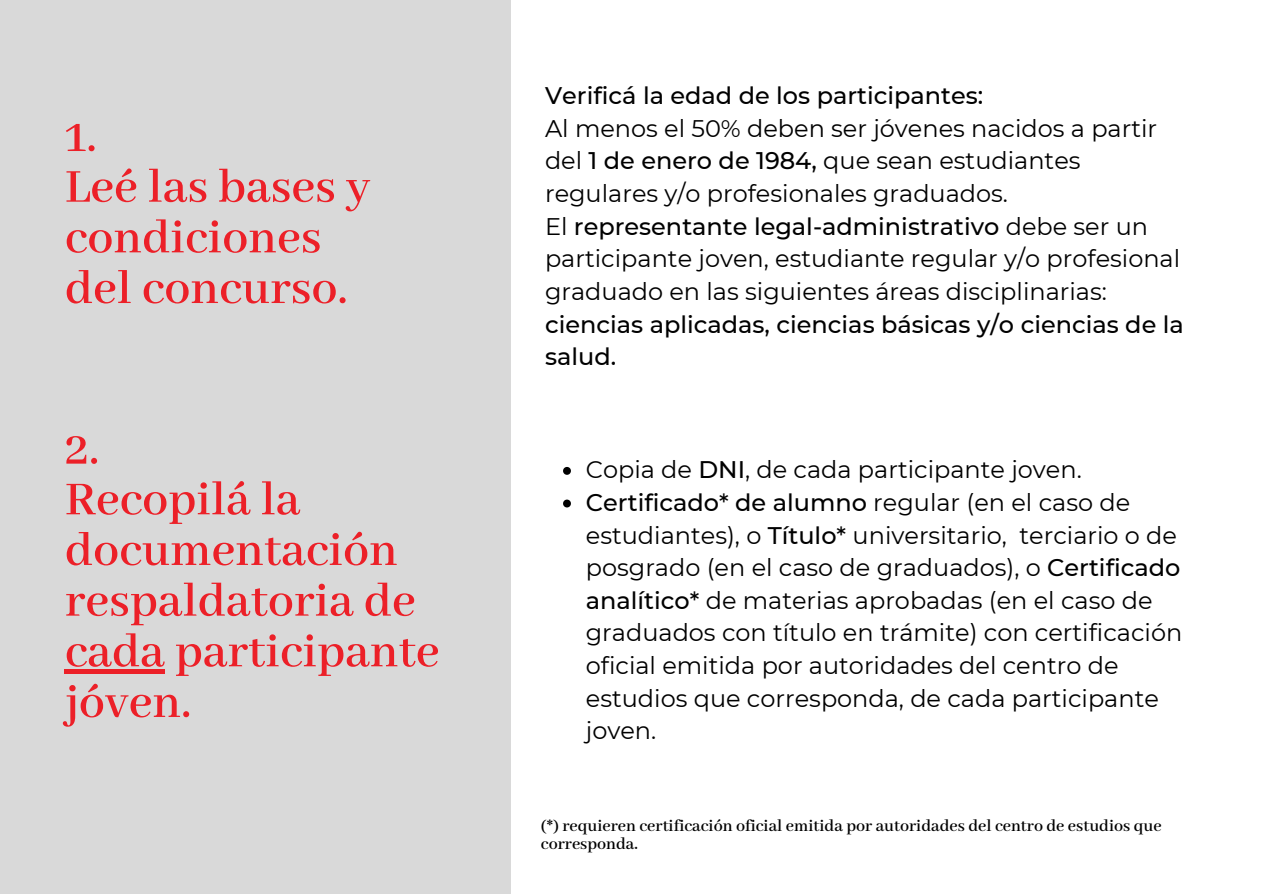
<style>
.page{position:relative;width:1263px;height:894px;background:#fff}
.page>*{position:absolute;margin:0;border:0;box-sizing:border-box;transform-origin:0 0}
.t1{font:600 51.9px/50.7px "Abhaya Libre";color:#ec2028}
.t2{font:24px/32.7px "Montserrat";color:#000}
.t3{font:600 18px/18px "Abhaya Libre";color:#000}
.s1{font-weight:500}
</style>
<div class="page">
<div style="left:0;top:0;width:510px;height:893px;background:#d9d9d9"></div>
<div style="left:65px;top:669px;width:100px;height:5px;background:#ec2028"></div>
<svg style="left:563px;top:467px;width:8px;height:7px"></svg>
<svg style="left:563px;top:499px;width:8px;height:8px"></svg>
<h1 class="t1" style="left:65px;top:113px;width:307px">1.<br>Leé las bases y condiciones del concurso.</h1>
<h2 class="t1" style="left:65px;top:425px;width:376px">2.<br>Recopilá la documentación respaldatoria de cada participante jóven.</h2>
<h1 class="t2" style="left:545px;top:79px;width:640px"><span class="s1">Verificá la edad de los participantes:<br></span>Al menos el 50% deben ser jóvenes nacidos a partir del <span class="s1">1 de enero de 1984,</span> que sean estudiantes regulares y/o profesionales graduados.<br>El <span class="s1">representante legal-administrativo</span> debe ser un participante joven, estudiante regular y/o profesional graduado en las siguientes áreas disciplinarias: <span class="s1">ciencias aplicadas, ciencias básicas y/o ciencias de la salud.</span></h1>
<p class="t2" style="left:586px;top:453px;width:497px">Copia de <span class="s1">DNI</span>, de cada participante joven.</p>
<p class="t2" style="left:586px;top:485px;width:598px"><span class="s1">Certificado* de alumno</span> regular (en el caso de estudiantes), o <span class="s1">Título*</span> universitario, terciario o de posgrado (en el caso de graduados), o <span class="s1">Certificado analítico*</span> de materias aprobadas (en el caso de graduados con título en trámite) con certificación oficial emitida por autoridades del centro de estudios que corresponda, de cada participante joven.</p>
<p class="t3" style="left:541px;top:817px;width:622px">(*) requieren certificación oficial emitida por autoridades del centro de estudios que corresponda.</p>
</div>
